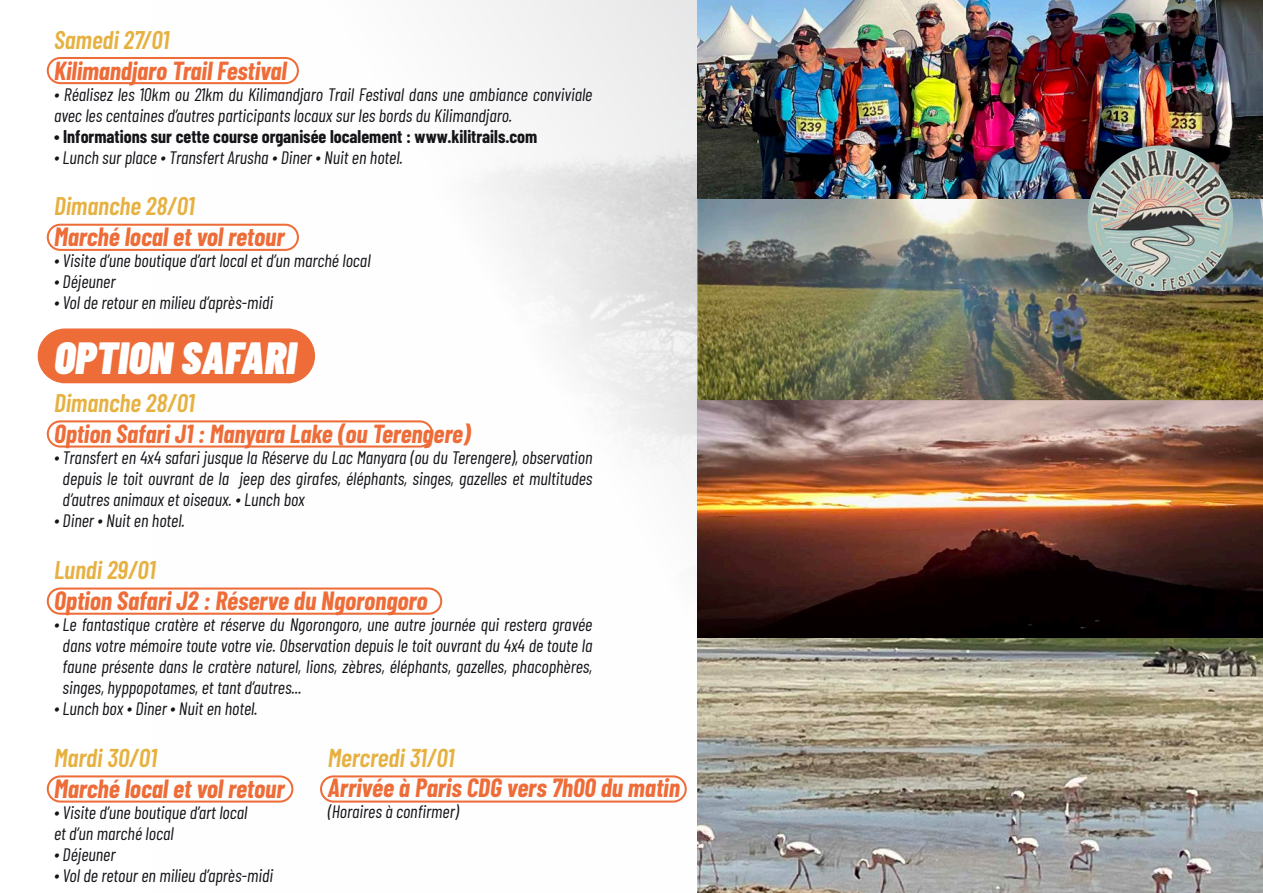
<style>
.page{position:relative;width:1263px;height:893px;background:#fff}
.page>*{position:absolute;margin:0;border:0;box-sizing:border-box;transform-origin:0 0}
.t1{font:italic 900 45px "Barlow Condensed";color:#fff}
.t2{font:italic 700 25.8px "Barlow Condensed";color:#ee6c38}
.t3{font:italic 600 25.8px "Barlow Condensed";color:#e6b141}
.t4{font:italic 700 25.5px "Barlow Condensed";color:#ee6c38}
.t5{font:italic 600 25.5px "Barlow Condensed";color:#e6b141}
.t6{font:italic 18px/21px "Barlow Condensed";color:#141419;text-align:justify}
.t7{font:700 18px "Barlow Condensed";color:#141419}
</style>
<div class="page">
<img style="left:151px;top:0;width:546px;height:800px">
<img style="left:697px;top:0;width:566px;height:893px">
<div style="left:47px;top:57px;width:252px;height:27px;border:2px solid #ee6c38;border-radius:13px"></div>
<div style="left:47px;top:224px;width:252px;height:27px;border:2px solid #ee6c38;border-radius:13px"></div>
<div style="left:47px;top:587px;width:395px;height:28px;border:2px solid #ee6c38;border-radius:13px"></div>
<div style="left:47px;top:420px;width:386px;height:28px;border:2px solid #ee6c38;border-radius:13px"></div>
<div style="left:47px;top:775px;width:246px;height:28px;border:2px solid #ee6c38;border-radius:13px"></div>
<div style="left:320px;top:775px;width:367px;height:28px;border:2px solid #ee6c38;border-radius:13px"></div>
<div style="left:38px;top:328px;width:277px;height:55px;background:#ee6c38;border-radius:27px"></div>
<img style="left:1087px;top:145px;width:146px;height:146px;border-radius:73px">
<p class="t5" style="left:54px;top:22px;width:117px">Samedi 27/01</p>
<p class="t4" style="left:54px;top:52px;width:234px">Kilimandjaro Trail Festival</p>
<p class="t6" style="left:54px;top:82px;width:540px">∙ Réalisez les 10km ou 21km du Kilimandjaro Trail Festival dans une ambiance conviviale avec les centaines d’autres participants locaux sur les bords du Kilimandjaro.</p>
<p class="t7" style="left:54px;top:123px;width:485px">∙ Informations sur cette course organisée localement : www.kilitrails.com</p>
<p class="t6" style="left:54px;top:145px;width:350px">∙ Lunch sur place ∙ Transfert Arusha ∙ Diner ∙ Nuit en hotel.</p>
<p class="t5" style="left:54px;top:188px;width:142px">Dimanche 28/01</p>
<p class="t2" style="left:54px;top:219px;width:232px">Marché local et vol retour</p>
<p class="t6" style="left:54px;top:249px;width:318px">∙ Visite d’une boutique d’art local et d’un marché local</p>
<p class="t6" style="left:54px;top:270px;width:63px">∙ Déjeuner</p>
<p class="t6" style="left:54px;top:291px;width:220px">∙ Vol de retour en milieu d’après-midi</p>
<p class="t1" style="left:54px;top:325px;width:244px">OPTION SAFARI</p>
<p class="t5" style="left:54px;top:385px;width:142px">Dimanche 28/01</p>
<p class="t4" style="left:54px;top:416px;width:418px">Option Safari J1 : Manyara Lake (ou Terengere)</p>
<p class="t6" style="left:63px;top:446px;width:531px;text-indent:-9px">∙ Transfert en 4x4 safari jusque la Réserve du Lac Manyara (ou du Terengere), observation depuis le toit ouvrant de la jeep des girafes, éléphants, singes, gazelles et multitudes d’autres animaux et oiseaux. ∙ Lunch box</p>
<p class="t6" style="left:54px;top:509px;width:132px">∙ Diner ∙ Nuit en hotel.</p>
<p class="t5" style="left:54px;top:551px;width:103px">Lundi 29/01</p>
<p class="t2" style="left:54px;top:582px;width:375px">Option Safari J2 : Réserve du Ngorongoro</p>
<p class="t6" style="left:63px;top:612px;width:531px;text-indent:-9px">∙ Le fantastique cratère et réserve du Ngorongoro, une autre journée qui restera gravée dans votre mémoire toute votre vie. Observation depuis le toit ouvrant du 4x4 de toute la faune présente dans le cratère naturel, lions, zèbres, éléphants, gazelles, phacophères, singes, hyppopotames, et tant d’autres...</p>
<p class="t6" style="left:54px;top:696px;width:205px">∙ Lunch box ∙ Diner ∙ Nuit en hotel.</p>
<p class="t3" style="left:54px;top:739px;width:105px">Mardi 30/01</p>
<p class="t2" style="left:54px;top:770px;width:232px">Marché local et vol retour</p>
<p class="t6" style="left:54px;top:801px;width:195px">∙ Visite d’une boutique d’art local</p>
<p class="t6" style="left:54px;top:822px;width:121px">et d’un marché local</p>
<p class="t6" style="left:54px;top:843px;width:63px">∙ Déjeuner</p>
<p class="t6" style="left:54px;top:864px;width:220px">∙ Vol de retour en milieu d’après-midi</p>
<p class="t3" style="left:328px;top:739px;width:128px">Mercredi 31/01</p>
<p class="t2" style="left:328px;top:770px;width:353px">Arrivée à Paris CDG vers 7h00 du matin</p>
<p class="t6" style="left:328px;top:800px;width:132px">(Horaires à confirmer)</p>
</div>
